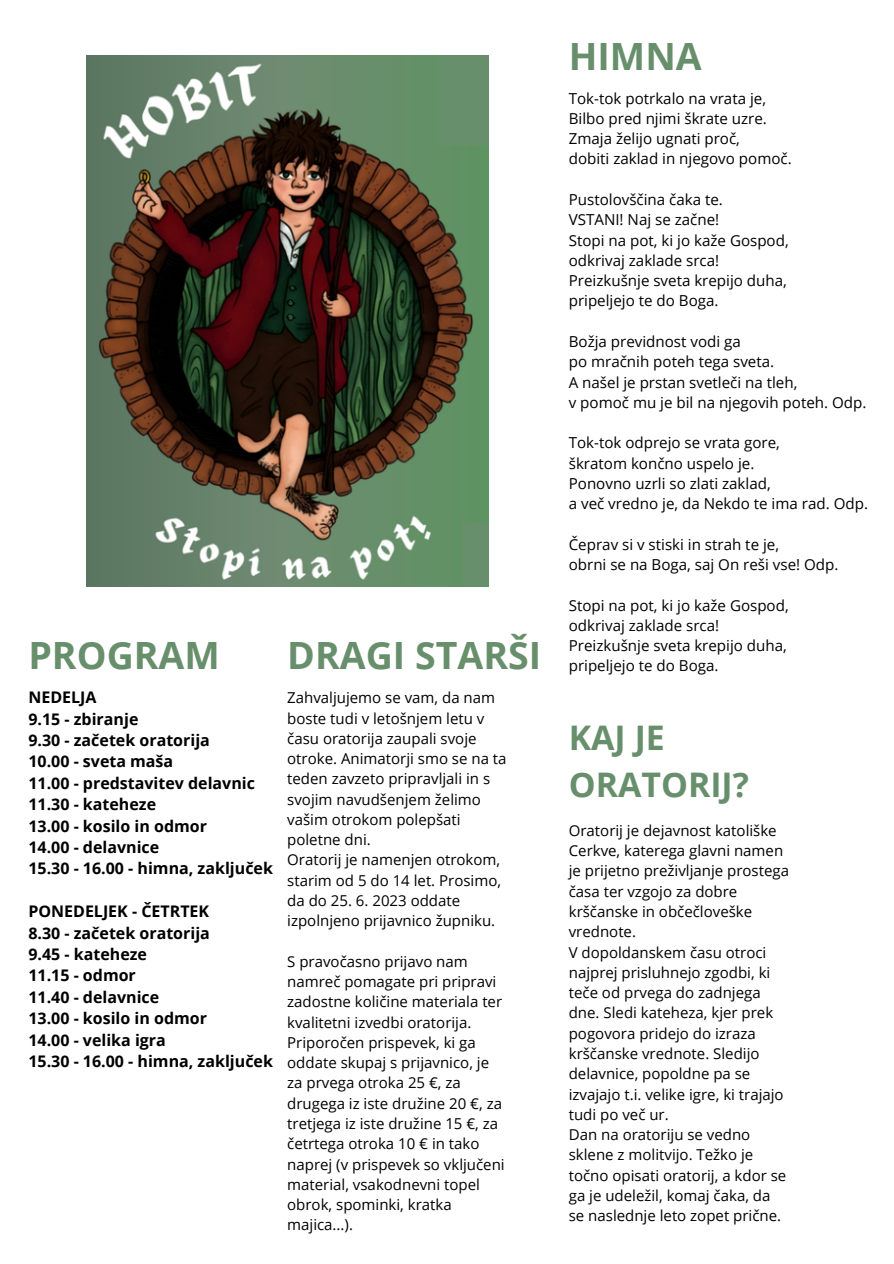
<style>
.page{position:relative;width:894px;height:1264px;background:#fff}
.page>*{position:absolute;margin:0;border:0;box-sizing:border-box;transform-origin:0 0}
.t1{font:700 37.5px "Open Sans";color:#688f6c}
.t2{font:700 33.9px "Open Sans";color:#688f6c}
.t3{font:700 16.05px "Open Sans";color:#000}
.t4{font:15.15px "Open Sans";color:#000}
.t5{font:15px "Open Sans";color:#000}
</style>
<div class="page">
<img style="left:86px;top:56px;width:402px;height:530px">
<div style="left:437px;top:56px;width:51px;height:89px;background:#688f6c"></div>
<div style="left:462px;top:523px;width:26px;height:62px;background:#688f6c"></div>
<p class="t1" style="left:28px;top:629px;width:193px">PROGRAM</p>
<p class="t1" style="left:287px;top:629px;width:255px">DRAGI STARŠI</p>
<p class="t3" style="left:28px;top:686px;width:70px">NEDELJA</p>
<p class="t3" style="left:28px;top:707px;width:111px">9.15 - zbiranje</p>
<p class="t3" style="left:28px;top:728px;width:183px">9.30 - začetek oratorija</p>
<p class="t3" style="left:28px;top:750px;width:146px">10.00 - sveta maša</p>
<p class="t3" style="left:28px;top:771px;width:228px">11.00 - predstavitev delavnic</p>
<p class="t3" style="left:28px;top:793px;width:129px">11.30 - kateheze</p>
<p class="t3" style="left:28px;top:814px;width:180px">13.00 - kosilo in odmor</p>
<p class="t3" style="left:28px;top:835px;width:132px">14.00 - delavnice</p>
<p class="t3" style="left:28px;top:857px;width:246px">15.30 - 16.00 - himna, zaključek</p>
<p class="t3" style="left:28px;top:900px;width:182px">PONEDELJEK - ČETRTEK</p>
<p class="t3" style="left:28px;top:921px;width:183px">8.30 - začetek oratorija</p>
<p class="t3" style="left:28px;top:942px;width:120px">9.45 - kateheze</p>
<p class="t3" style="left:28px;top:964px;width:109px">11.15 - odmor</p>
<p class="t3" style="left:28px;top:985px;width:132px">11.40 - delavnice</p>
<p class="t3" style="left:28px;top:1007px;width:180px">13.00 - kosilo in odmor</p>
<p class="t3" style="left:28px;top:1028px;width:139px">14.00 - velika igra</p>
<p class="t3" style="left:28px;top:1049px;width:246px">15.30 - 16.00 - himna, zaključek</p>
<p class="t5" style="left:287px;top:687px;width:209px">Zahvaljujemo se vam, da nam</p>
<p class="t5" style="left:287px;top:707px;width:198px">boste tudi v letošnjem letu v</p>
<p class="t5" style="left:287px;top:727px;width:191px">času oratorija zaupali svoje</p>
<p class="t5" style="left:287px;top:748px;width:221px">otroke. Animatorji smo se na ta</p>
<p class="t5" style="left:287px;top:768px;width:204px">teden zavzeto pripravljali in s</p>
<p class="t5" style="left:287px;top:788px;width:195px">svojim navudšenjem želimo</p>
<p class="t5" style="left:287px;top:808px;width:175px">vašim otrokom polepšati</p>
<p class="t5" style="left:287px;top:829px;width:85px">poletne dni.</p>
<p class="t5" style="left:287px;top:849px;width:214px">Oratorij je namenjen otrokom,</p>
<p class="t5" style="left:287px;top:869px;width:215px">starim od 5 do 14 let. Prosimo,</p>
<p class="t5" style="left:287px;top:890px;width:174px">da do 25. 6. 2023 oddate</p>
<p class="t5" style="left:287px;top:910px;width:209px">izpolnjeno prijavnico župniku.</p>
<p class="t5" style="left:287px;top:950px;width:182px">S pravočasno prijavo nam</p>
<p class="t5" style="left:287px;top:971px;width:210px">namreč pomagate pri pripravi</p>
<p class="t5" style="left:287px;top:991px;width:216px">zadostne količine materiala ter</p>
<p class="t5" style="left:287px;top:1011px;width:186px">kvalitetni izvedbi oratorija.</p>
<p class="t5" style="left:287px;top:1031px;width:190px">Priporočen prispevek, ki ga</p>
<p class="t5" style="left:287px;top:1052px;width:203px">oddate skupaj s prijavnico, je</p>
<p class="t5" style="left:287px;top:1072px;width:175px">za prvega otroka 25 €, za</p>
<p class="t5" style="left:287px;top:1092px;width:216px">drugega iz iste družine 20 €, za</p>
<p class="t5" style="left:287px;top:1112px;width:212px">tretjega iz iste družine 15 €, za</p>
<p class="t5" style="left:287px;top:1133px;width:194px">četrtega otroka 10 € in tako</p>
<p class="t5" style="left:287px;top:1153px;width:219px">naprej (v prispevek so vključeni</p>
<p class="t5" style="left:287px;top:1173px;width:194px">material, vsakodnevni topel</p>
<p class="t5" style="left:287px;top:1194px;width:166px">obrok, spominki, kratka</p>
<p class="t5" style="left:287px;top:1214px;width:67px">majica...).</p>
<p class="t1" style="left:568px;top:30px;width:134px">HIMNA</p>
<p class="t4" style="left:568px;top:87px;width:199px">Tok-tok potrkalo na vrata je,</p>
<p class="t4" style="left:568px;top:108px;width:200px">Bilbo pred njimi škrate uzre.</p>
<p class="t4" style="left:568px;top:128px;width:173px">Zmaja želijo ugnati proč,</p>
<p class="t4" style="left:568px;top:148px;width:224px">dobiti zaklad in njegovo pomoč.</p>
<p class="t4" style="left:568px;top:189px;width:156px">Pustolovščina čaka te.</p>
<p class="t4" style="left:568px;top:209px;width:152px">VSTANI! Naj se začne!</p>
<p class="t4" style="left:568px;top:229px;width:221px">Stopi na pot, ki jo kaže Gospod,</p>
<p class="t4" style="left:568px;top:250px;width:152px">odkrivaj zaklade srca!</p>
<p class="t4" style="left:568px;top:270px;width:219px">Preizkušnje sveta krepijo duha,</p>
<p class="t4" style="left:568px;top:290px;width:151px">pripeljejo te do Boga.</p>
<p class="t4" style="left:568px;top:331px;width:173px">Božja previdnost vodi ga</p>
<p class="t4" style="left:568px;top:351px;width:207px">po mračnih poteh tega sveta.</p>
<p class="t4" style="left:568px;top:371px;width:230px">A našel je prstan svetleči na tleh,</p>
<p class="t4" style="left:568px;top:391px;width:299px">v pomoč mu je bil na njegovih poteh. Odp.</p>
<p class="t4" style="left:568px;top:432px;width:212px">Tok-tok odprejo se vrata gore,</p>
<p class="t4" style="left:568px;top:452px;width:187px">škratom končno uspelo je.</p>
<p class="t4" style="left:568px;top:473px;width:203px">Ponovno uzrli so zlati zaklad,</p>
<p class="t4" style="left:568px;top:493px;width:300px">a več vredno je, da Nekdo te ima rad. Odp.</p>
<p class="t4" style="left:568px;top:533px;width:212px">Čeprav si v stiski in strah te je,</p>
<p class="t4" style="left:568px;top:554px;width:271px">obrni se na Boga, saj On reši vse! Odp.</p>
<p class="t4" style="left:568px;top:594px;width:221px">Stopi na pot, ki jo kaže Gospod,</p>
<p class="t4" style="left:568px;top:614px;width:152px">odkrivaj zaklade srca!</p>
<p class="t4" style="left:568px;top:635px;width:219px">Preizkušnje sveta krepijo duha,</p>
<p class="t4" style="left:568px;top:655px;width:151px">pripeljejo te do Boga.</p>
<p class="t2" style="left:568px;top:713px;width:97px">KAJ JE</p>
<p class="t2" style="left:568px;top:760px;width:182px">ORATORIJ?</p>
<p class="t5" style="left:568px;top:819px;width:209px">Oratorij je dejavnost katoliške</p>
<p class="t5" style="left:568px;top:840px;width:216px">Cerkve, katerega glavni namen</p>
<p class="t5" style="left:568px;top:860px;width:222px">je prijetno preživljanje prostega</p>
<p class="t5" style="left:568px;top:880px;width:170px">časa ter vzgojo za dobre</p>
<p class="t5" style="left:568px;top:901px;width:185px">krščanske in občečloveške</p>
<p class="t5" style="left:568px;top:921px;width:69px">vrednote.</p>
<p class="t5" style="left:568px;top:941px;width:199px">V dopoldanskem času otroci</p>
<p class="t5" style="left:568px;top:961px;width:203px">najprej prisluhnejo zgodbi, ki</p>
<p class="t5" style="left:568px;top:982px;width:193px">teče od prvega do zadnjega</p>
<p class="t5" style="left:568px;top:1002px;width:206px">dne. Sledi kateheza, kjer prek</p>
<p class="t5" style="left:568px;top:1022px;width:188px">pogovora pridejo do izraza</p>
<p class="t5" style="left:568px;top:1042px;width:192px">krščanske vrednote. Sledijo</p>
<p class="t5" style="left:568px;top:1063px;width:183px">delavnice, popoldne pa se</p>
<p class="t5" style="left:568px;top:1083px;width:216px">izvajajo t.i. velike igre, ki trajajo</p>
<p class="t5" style="left:568px;top:1103px;width:101px">tudi po več ur.</p>
<p class="t5" style="left:568px;top:1123px;width:183px">Dan na oratoriju se vedno</p>
<p class="t5" style="left:568px;top:1144px;width:186px">sklene z molitvijo. Težko je</p>
<p class="t5" style="left:568px;top:1164px;width:219px">točno opisati oratorij, a kdor se</p>
<p class="t5" style="left:568px;top:1184px;width:203px">ga je udeležil, komaj čaka, da</p>
<p class="t5" style="left:568px;top:1205px;width:214px">se naslednje leto zopet prične.</p>
</div>
